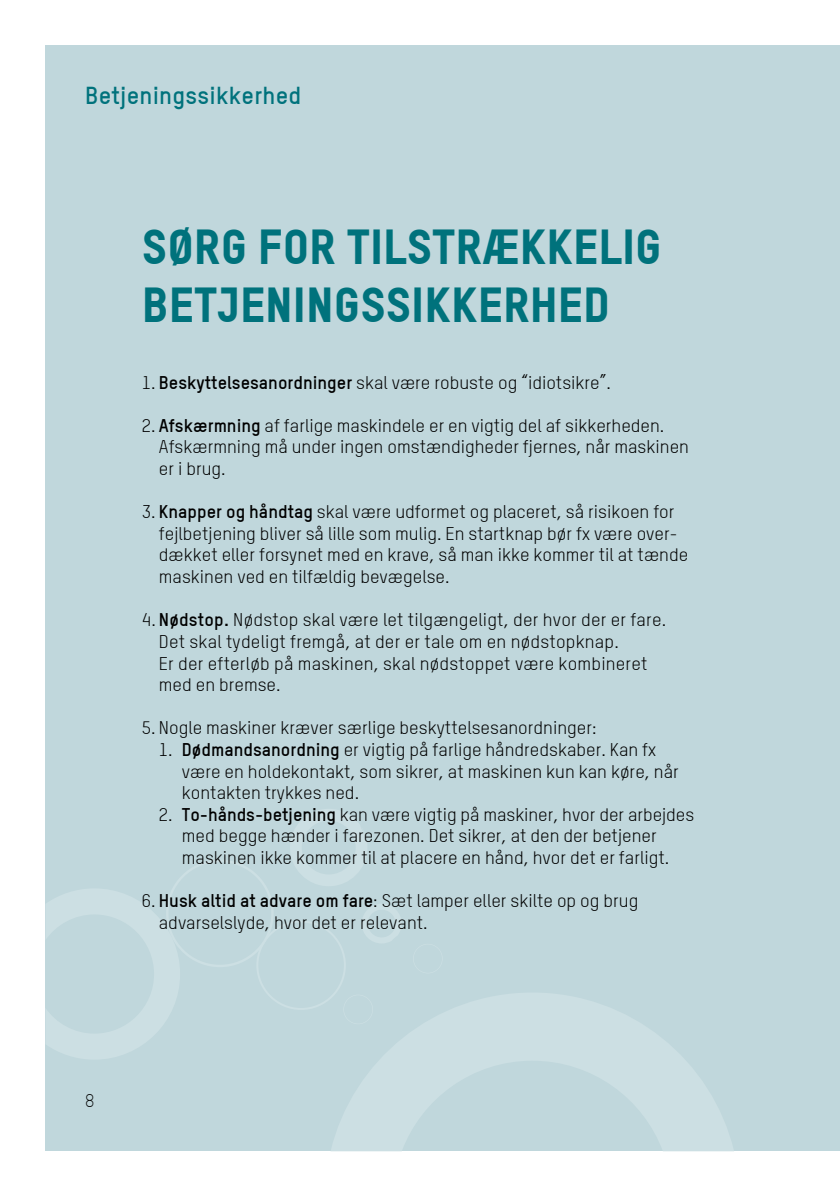
<style>
.page{position:relative;width:840px;height:1191px;background:#fff}
.page>*{position:absolute;margin:0;border:0;box-sizing:border-box;transform-origin:0 0}
.t1{font:48px/57.6px "TSTAR Headline";color:#00727c}
.t2{font:700 24px "TSTAR";letter-spacing:.01em;color:#00727c}
.t3{font:18px/21.6px "TSTAR";color:#000}
.t4{font:300 18px "TSTAR";color:#000}
.s1{font-weight:700}
</style>
<div class="page">
<div style="left:45px;top:45px;width:794px;height:1106px;background:#c0d7dc"></div>
<svg style="left:331px;top:993px;width:402px;height:158px;fill:#ccdfe3"></svg>
<svg style="left:46px;top:809px;width:355px;height:250px"></svg>
<h2 class="t2" style="left:85px;top:80px;width:218px">Betjeningssikkerhed</h2>
<h1 class="t1" style="left:142px;top:217px;width:521px">SØRG FOR TILSTRÆKKELIG<br>BETJENINGSSIKKERHED</h1>
<p class="t3" style="left:142px;top:371px;width:470px">1. <span class="s1">Beskyttelsesanordninger</span> skal være robuste og “idiotsikre”.</p>
<p class="t3" style="left:159px;top:414px;width:531px;text-indent:-17px">2. <span class="s1">Afskærmning</span> af farlige maskindele er en vigtig del af sikkerheden.<br>Afskærmning må under ingen omstændigheder fjernes, når maskinen er i brug.</p>
<p class="t3" style="left:159px;top:501px;width:530px;text-indent:-17px">3. <span class="s1">Knapper og håndtag</span> skal være udformet og placeret, så risikoen for fejlbetjening bliver så lille som mulig. En startknap bør fx være over&shy;dækket eller forsynet med en krave, så man ikke kommer til at tænde maskinen ved en tilfældig bevægelse.</p>
<p class="t3" style="left:159px;top:609px;width:508px;text-indent:-17px">4. <span class="s1">Nødstop.</span> Nødstop skal være let tilgængeligt, der hvor der er fare.<br>Det skal tydeligt fremgå, at der er tale om en nødstopknap.<br>Er der efterløb på maskinen, skal nødstoppet være kombineret med en bremse.</p>
<p class="t3" style="left:142px;top:717px;width:456px">5. Nogle maskiner kræver særlige beskyttelsesanordninger:</p>
<p class="t3" style="left:182px;top:738px;width:498px;text-indent:-23px">1. <span class="s1">Dødmandsanordning</span> er vigtig på farlige håndredskaber. Kan fx være en holdekontakt, som sikrer, at maskinen kun kan køre, når kontakten trykkes ned.</p>
<p class="t3" style="left:182px;top:803px;width:513px;text-indent:-23px">2. <span class="s1">To-hånds-betjening</span> kan være vigtig på maskiner, hvor der arbejdes med begge hænder i farezonen. Det sikrer, at den der betjener maskinen ikke kommer til at placere en hånd, hvor det er farligt.</p>
<p class="t3" style="left:159px;top:889px;width:481px;text-indent:-17px">6. <span class="s1">Husk altid at advare om fare</span>: Sæt lamper eller skilte op og brug advarselslyde, hvor det er relevant.</p>
<p class="t4" style="left:85px;top:1089px;width:11px">8</p>
</div>
